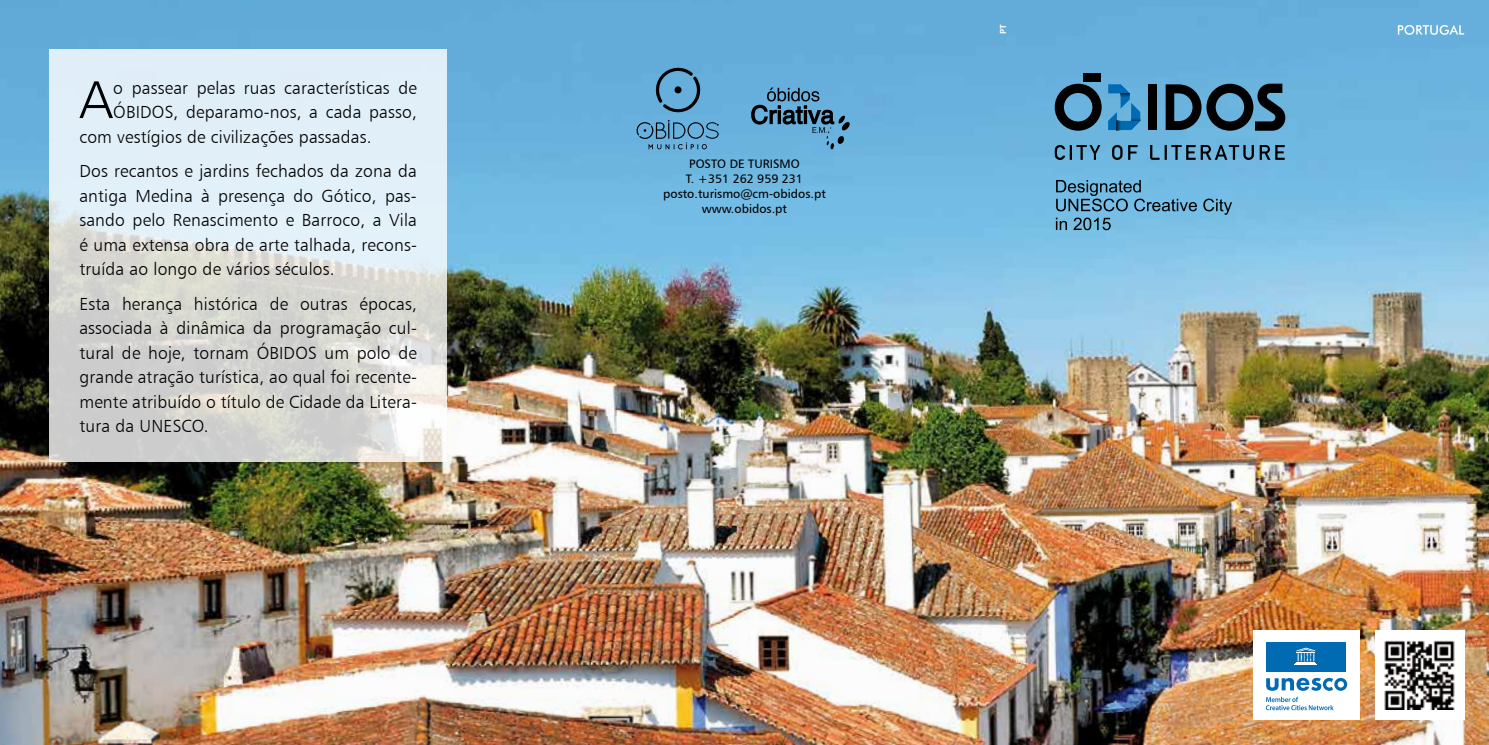
<style>
.page{position:relative;width:1489px;height:745px;background:#fff}
.page>*{position:absolute;margin:0;border:0;box-sizing:border-box;transform-origin:0 0}
.t1{font:52.85px "Humanist 777 BT Light B";color:#000}
.t2{font:17.5px/24.5px "Humanist 777 BT Light B";letter-spacing:.01em;color:#000;text-align:justify}
.t3{font:12.25px/14.9px "Humanist 777 BT Roman B";color:#000;text-align:center}
.t4{font:8.75px "Humanist 777 BT Bold B";color:#fff}
</style>
<div class="page">
<img style="left:0;top:0;width:1488px;height:744px">
<svg style="left:1397px;top:25px;width:66px;height:10px"></svg>
<div style="left:1374px;top:630px;width:89px;height:89px;background:#fff"></div>
<img style="left:1384px;top:640px;width:71px;height:69px">
<svg style="left:50px;top:50px;width:396px;height:411px;background:#dbe2e4"></svg>
<div style="left:1253px;top:630px;width:106px;height:89px;background:#fff"></div>
<svg style="left:1266px;top:677px;width:81px;height:13px"></svg>
<div style="left:1265px;top:641px;width:80px;height:29px;background:#006ab3"></div>
<svg style="left:1294px;top:647px;width:23px;height:18px"></svg>
<svg style="left:1266px;top:696px;width:67px;height:13px"></svg>
<div style="left:1147px;top:84px;width:9px;height:46px;background:#000"></div>
<svg style="left:1165px;top:84px;width:121px;height:47px;background:#34596d"></svg>
<svg style="left:1054px;top:84px;width:47px;height:47px;background:#355a70"></svg>
<div style="left:1082px;top:73px;width:18px;height:8px;background:#000"></div>
<svg style="left:1108px;top:84px;width:32px;height:46px"></svg>
<svg style="left:1054px;top:145px;width:230px;height:15px;background:#4e82a0"></svg>
<svg style="left:1056px;top:180px;width:140px;height:31px;background:#5b94b5"></svg>
<svg style="left:1203px;top:198px;width:28px;height:17px"></svg>
<svg style="left:1055px;top:217px;width:11px;height:13px"></svg>
<svg style="left:1073px;top:217px;width:37px;height:13px"></svg>
<svg style="left:751px;top:87px;width:99px;height:63px;background:#5490b4"></svg>
<svg style="left:636px;top:120px;width:82px;height:29px;background:#5896bc"></svg>
<svg style="left:654px;top:67px;width:47px;height:46px;background:#518bb0"></svg>
<h1 class="t1" style="left:79px;top:67px;width:36px">A</h1>
<p class="t2" style="left:113px;top:75px;width:305px">o passear pelas ruas características de</p>
<p class="t2" style="left:113px;top:99px;width:305px">ÓBIDOS, deparamo-nos, a cada passo,</p>
<p class="t2" style="left:79px;top:124px;width:294px">com vestígios de civilizações passadas.</p>
<p class="t2" style="left:79px;top:158px;width:339px">Dos recantos e jardins fechados da zona da antiga Medina à presença do Gótico, pas&shy;sando pelo Renascimento e Barroco, a Vila é uma extensa obra de arte talhada, recons&shy;truída ao longo de vários séculos.</p>
<p class="t2" style="left:79px;top:291px;width:339px">Esta herança histórica de outras épocas, associada à dinâmica da programação cul&shy;tural de hoje, tornam ÓBIDOS um polo de grande atração turística, ao qual foi recente&shy;mente atribuído o título de Cidade da Litera&shy;tura da UNESCO.</p>
<p class="t3" style="left:663px;top:156px;width:164px">POSTO DE TURISMO<br>T. +351 262 959 231 posto.turismo@cm-obidos.pt www.obidos.pt</p>
<p class="t4" style="left:997px;top:34px;width:11px;rotate:-90deg">PT</p>
</div>
